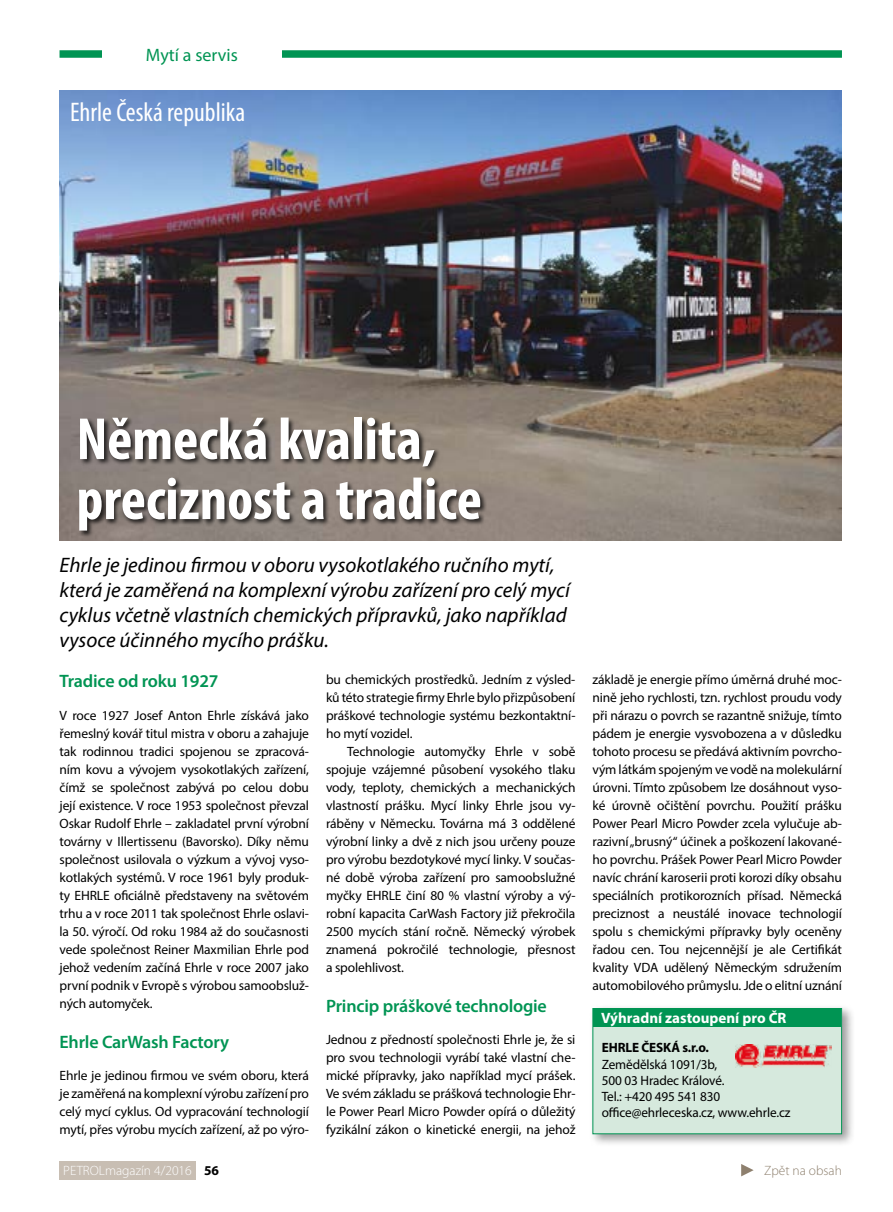
<style>
.page{position:relative;width:893px;height:1212px;background:#fff}
.page>*{position:absolute;margin:0;border:0;box-sizing:border-box;transform-origin:0 0}
.t1{font:700 condensed 60px/60px "Myriad Pro";color:#fff}
.t2{font:condensed 27px "Myriad Pro";color:#fff}
.t3{font:italic 21px/25.2px "Myriad Pro";color:#000}
.t4{font:600 18px "Myriad Pro";letter-spacing:-.01em;color:#009453}
.t5{font:18px "Myriad Pro";color:#009453}
.t6{font:700 15px "Myriad Pro";color:#fff}
.t7{font:13.5px/18px "Myriad Pro";letter-spacing:-.01em;color:#000;text-align:justify}
.t8{font:300 13.5px "Myriad Pro";color:#fff}
.t9{font:700 13.5px "Myriad Pro";letter-spacing:-.01em;color:#000}
.t10{font:300 13.5px "Myriad Pro";color:#8e806e}
.s1{font-weight:700;color:#000}
</style>
<div class="page">
<div style="left:60px;top:50px;width:782px;height:8px;background:#009453"></div>
<div style="left:60px;top:1161px;width:136px;height:18px;background:#c8beb3"></div>
<svg style="left:741px;top:1164px;width:13px;height:12px"></svg>
<div style="left:102px;top:40px;width:180px;height:28px;background:#fff"></div>
<img style="left:60px;top:90px;width:782px;height:450px">
<div style="left:79px;top:417px;width:408px;height:120px;background:#000;opacity:.75"></div>
<div style="left:589px;top:1005px;width:266px;height:142px;background:#000;opacity:.4"></div>
<div style="left:593px;top:1008px;width:249px;height:126px;background:#d6e9dd"></div>
<div style="left:593px;top:1008px;width:248px;height:18px;background:#009453"></div>
<img style="left:735px;top:1044px;width:97px;height:23px">
<h3 class="t5" style="left:146px;top:44px;width:94px">Mytí a servis</h3>
<h2 class="t2" style="left:70px;top:96px;width:177px">Ehrle Česká republika</h2>
<h1 class="t1" style="left:77px;top:408px;width:407px">Německá kvalita, preciznost a tradice</h1>
<h3 class="t3" style="left:60px;top:552px;width:512px">Ehrle je jedinou firmou v oboru vysokotlakého ručního mytí, která je zaměřená na komplexní výrobu zařízení pro celý mycí cyklus včetně vlastních chemických přípravků, jako například vysoce účinného mycího prášku.</h3>
<h3 class="t4" style="left:60px;top:670px;width:160px">Tradice od roku 1927</h3>
<p class="t7" style="left:60px;top:706px;width:251px">V roce 1927 Josef Anton Ehrle získává jako řemeslný kovář titul mistra v oboru a zahajuje tak rodinnou tradici spojenou se zpracová&shy;ním kovu a vývojem vysokotlakých zařízení, čímž se společnost zabývá po celou dobu její existence. V roce 1953 společnost převzal Oskar Rudolf Ehrle – zakladatel první výrobní továrny v Illertissenu (Bavorsko). Díky němu společnost usilovala o výzkum a vývoj vyso&shy;kotlakých systémů. V roce 1961 byly produk&shy;ty EHRLE oficiálně představeny na světovém trhu a v roce 2011 tak společnost Ehrle oslavi&shy;la 50. výročí. Od roku 1984 až do současnosti vede společnost Reiner Maxmilian Ehrle pod jehož vedením začíná Ehrle v roce 2007 jako první podnik v Evropě s výrobou samoobsluž&shy;ných automyček.</p>
<h3 class="t4" style="left:60px;top:1030px;width:171px">Ehrle CarWash Factory</h3>
<p class="t7" style="left:60px;top:1066px;width:251px">Ehrle je jedinou firmou ve svém oboru, která je zaměřená na komplexní výrobu zařízení pro celý mycí cyklus. Od vypracování technologií mytí, přes výrobu mycích zařízení, až po výro-</p>
<p class="t7" style="left:326px;top:670px;width:251px">bu chemických prostředků. Jedním z výsled&shy;ků této strategie firmy Ehrle bylo přizpůsobení práškové technologie systému bezkontaktní&shy;ho mytí vozidel.</p>
<p class="t7" style="left:326px;top:742px;width:251px;text-indent:21px">Technologie automyčky Ehrle v sobě spojuje vzájemné působení vysokého tlaku vody, teploty, chemických a mechanických vlastností prášku. Mycí linky Ehrle jsou vy&shy;ráběny v Německu. Továrna má 3 oddělené výrobní linky a dvě z nich jsou určeny pouze pro výrobu bezdotykové mycí linky. V součas&shy;né době výroba zařízení pro samoobslužné myčky EHRLE činí 80 % vlastní výroby a vý&shy;robní kapacita CarWash Factory již překročila 2500 mycích stání ročně. Německý výrobek znamená pokročilé technologie, přesnost a spolehlivost.</p>
<h3 class="t4" style="left:326px;top:994px;width:222px">Princip práškové technologie</h3>
<p class="t7" style="left:326px;top:1030px;width:251px">Jednou z předností společnosti Ehrle je, že si pro svou technologii vyrábí také vlastní che&shy;mické přípravky, jako například mycí prášek.<br>Ve svém základu se prášková technologie Ehr&shy;le Power Pearl Micro Powder opírá o důležitý fyzikální zákon o kinetické energii, na jehož</p>
<p class="t7" style="left:592px;top:670px;width:251px">základě je energie přímo úměrná druhé moc&shy;nině jeho rychlosti, tzn. rychlost proudu vody při nárazu o povrch se razantně snižuje, tímto pádem je energie vysvobozena a v důsledku tohoto procesu se předává aktivním povrcho&shy;vým látkám spojeným ve vodě na molekulární úrovni. Tímto způsobem lze dosáhnout vyso&shy;ké úrovně očištění povrchu. Použití prášku Power Pearl Micro Powder zcela vylučuje ab&shy;razivní „brusný“ účinek a poškození lakované&shy;ho povrchu. Prášek Power Pearl Micro Powder navíc chrání karoserii proti korozi díky obsahu speciálních protikorozních přísad. Německá preciznost a neustálé inovace technologií spolu s chemickými přípravky byly oceněny řadou cen. Tou nejcennější je ale Certifikát kvality VDA udělený Německým sdružením automobilového průmyslu. Jde o elitní uznání</p>
<p class="t6" style="left:601px;top:1008px;width:187px">Výhradní zastoupení pro ČR</p>
<p class="t9" style="left:602px;top:1039px;width:109px">EHRLE ČESKÁ s.r.o.</p>
<p class="t7" style="left:602px;top:1056px;width:190px;line-height:16.2px;text-align:left">Zemědělská 1091/3b,<br>500 03 Hradec Králové.<br>Tel.: +420 495 541 830 office@ehrleceska.cz, www.ehrle.cz</p>
<p class="t8" style="left:63px;top:1163px;width:157px">PETROLmagazín 4/2016 <span class="s1">56</span></p>
<p class="t10" style="left:764px;top:1163px;width:79px">Zpět na obsah</p>
</div>
